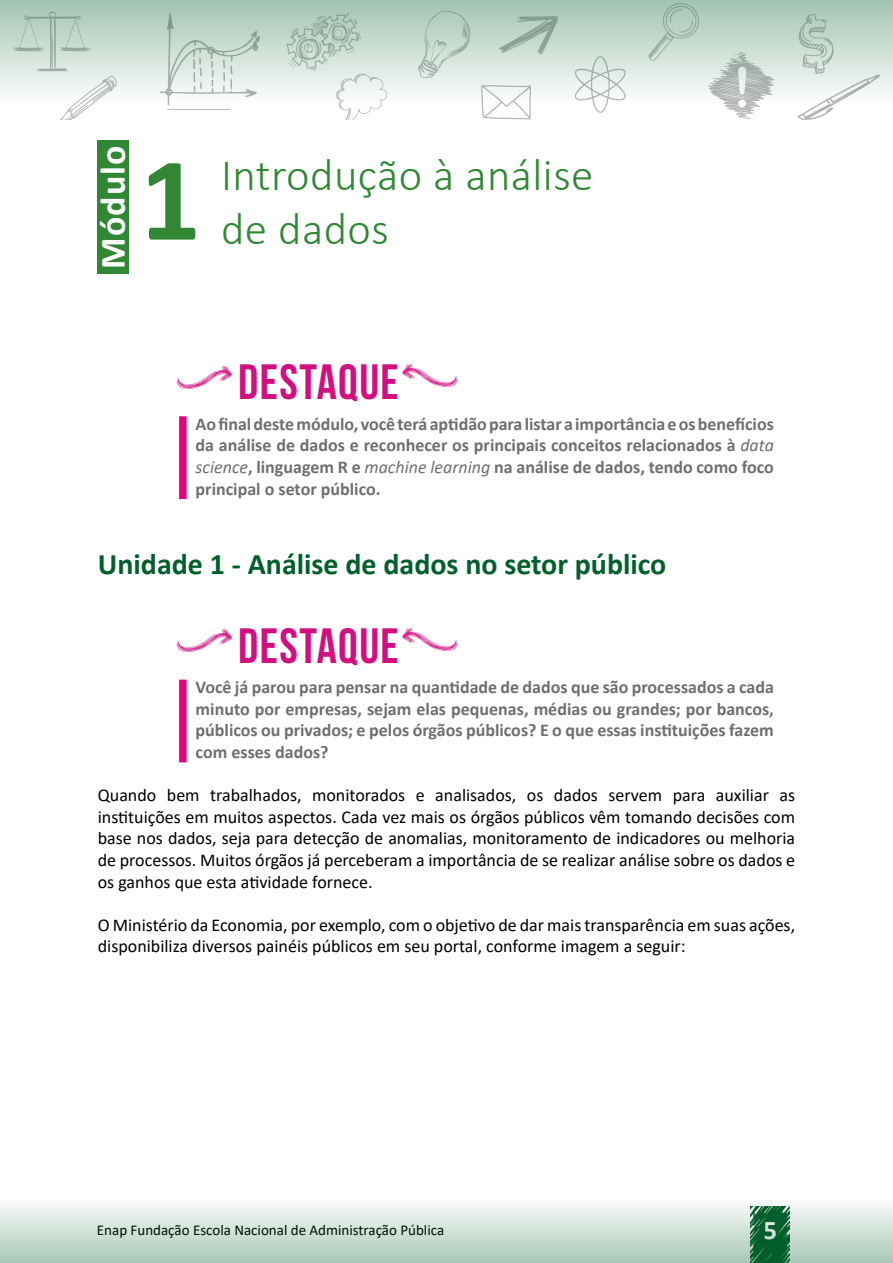
<style>
.page{position:relative;width:893px;height:1263px;background:#fff}
.page>*{position:absolute;margin:0;border:0;box-sizing:border-box;transform-origin:0 0}
.t1{font:700 120px "Calibri";color:#328734}
.t2{font:49.5px "Bebas Neue";letter-spacing:.03em;color:#d20f80}
.t3{font:300 45px "Calibri";letter-spacing:.01em;color:#328734}
.t4{font:700 36px "Calibri";letter-spacing:.03em;color:#fff}
.t5{font:700 30px "Calibri";color:#005f2b}
.t6{font:700 27px "Calibri";color:#fff}
.t7{font:18px/21.6px "Calibri";color:#000;text-align:justify}
.t8{font:700 18px/21.6px "Calibri";color:#706f6f;text-align:justify}
.t9{font:15px "Calibri";color:#000}
.s1{font-weight:400;font-style:italic}
</style>
<div class="page">
<svg style="left:0;top:0;width:893px;height:120px"></svg>
<svg style="left:0;top:1205px;width:893px;height:58px;background:#c6dacf"></svg>
<div style="left:179px;top:416px;width:8px;height:83px;background:#e6007d"></div>
<div style="left:179px;top:680px;width:8px;height:82px;background:#e6007d"></div>
<div style="left:98px;top:140px;width:31px;height:134px;background:#328734"></div>
<h3 class="t4" style="left:87px;top:269px;width:125px;rotate:-90deg">Módulo</h3>
<h1 class="t1" style="left:140px;top:115px;width:62px">1</h1>
<h3 class="t3" style="left:221px;top:147px;width:374px">Introdução à análise</h3>
<h3 class="t3" style="left:221px;top:201px;width:169px">de dados</h3>
<h2 class="t2" style="left:177px;top:355px;width:223px"><sup>h,</sup> DESTAQUE</h2>
<p class="t8" style="left:196px;top:413px;width:580px">Ao final deste módulo, você terá aptidão para listar a importância e os benefícios da análise de dados e reconhecer os principais conceitos relacionados à <span class="s1">data science</span>, linguagem R e <span class="s1">machine learning</span> na análise de dados, tendo como foco principal o setor público.</p>
<h3 class="t5" style="left:98px;top:543px;width:570px">Unidade 1 - Análise de dados no setor público</h3>
<h2 class="t2" style="left:177px;top:618px;width:223px"><sup>h,</sup> DESTAQUE</h2>
<p class="t8" style="left:196px;top:676px;width:580px">Você já parou para pensar na quantidade de dados que são processados a cada minuto por empresas, sejam elas pequenas, médias ou grandes; por bancos, públicos ou privados; e pelos órgãos públicos? E o que essas instituições fazem com esses dados?</p>
<p class="t7" style="left:98px;top:784px;width:699px">Quando bem trabalhados, monitorados e analisados, os dados servem para auxiliar as instituições em muitos aspectos. Cada vez mais os órgãos públicos vêm tomando decisões com base nos dados, seja para detecção de anomalias, monitoramento de indicadores ou melhoria de processos. Muitos órgãos já perceberam a importância de se realizar análise sobre os dados e os ganhos que esta atividade fornece.</p>
<p class="t7" style="left:98px;top:913px;width:699px">O Ministério da Economia, por exemplo, com o objetivo de dar mais transparência em suas ações, disponibiliza diversos painéis públicos em seu portal, conforme imagem a seguir:</p>
<p class="t9" style="left:97px;top:1220px;width:349px">Enap Fundação Escola Nacional de Administração Pública</p>
<h3 class="t6" style="left:763px;top:1210px;width:15px">5</h3>
</div>
